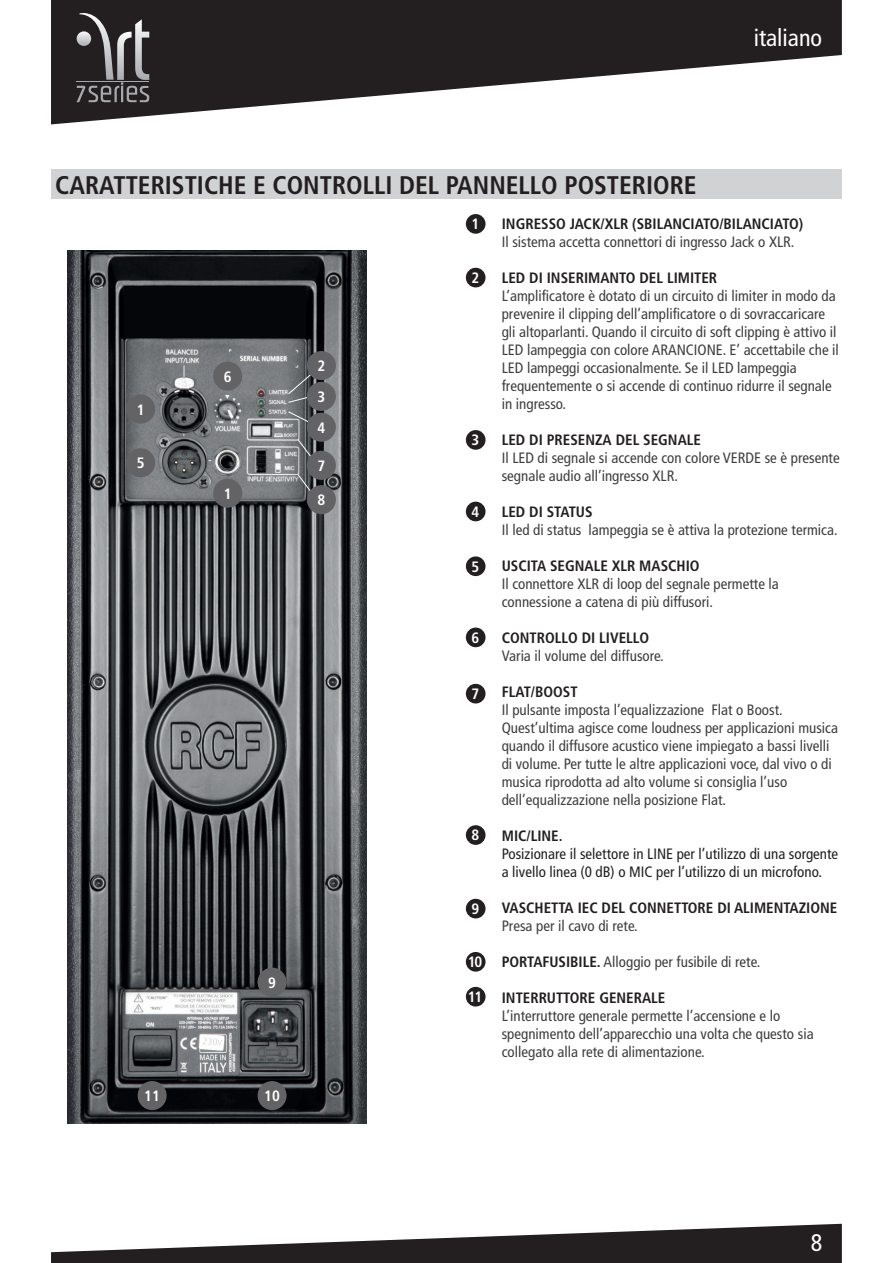
<style>
.page{position:relative;width:893px;height:1263px;background:#fff}
.page>*{position:absolute;margin:0;border:0;box-sizing:border-box;transform-origin:0 0}
.t1{font:700 condensed 25.5px "Frutiger";color:#231f20}
.t2{font:condensed 24px "Frutiger";color:#fff}
.t3{font:condensed 15px/18px "Frutiger";color:#3e3e3f}
.t4{font:700 condensed 15px "Frutiger";color:#231f20}
.t5{font:condensed 15px/18px "Frutiger";color:#231f20}
.t6{font:700 condensed 15px/30.9px "Frutiger";letter-spacing:-.045em;color:#fff;text-align:justify}
.s1{font-weight:700;color:#231f20}
</style>
<div class="page">
<div style="left:51px;top:169px;width:791px;height:30px;background:#d1d2d4"></div>
<svg style="left:51px;top:0;width:791px;height:124px;fill:#231f20"></svg>
<svg style="left:51px;top:1224px;width:791px;height:39px"></svg>
<div style="left:466px;top:214px;width:19px;height:20px;background:#231f20;border-radius:50%"></div>
<div style="left:466px;top:268px;width:19px;height:19px;background:#231f20;border-radius:50%"></div>
<div style="left:466px;top:430px;width:19px;height:20px;background:#231f20;border-radius:50%"></div>
<div style="left:466px;top:502px;width:19px;height:19px;background:#231f20;border-radius:50%"></div>
<div style="left:466px;top:556px;width:19px;height:20px;background:#231f20;border-radius:50%"></div>
<div style="left:466px;top:627px;width:19px;height:20px;background:#231f20;border-radius:50%"></div>
<div style="left:466px;top:684px;width:19px;height:19px;background:#231f20;border-radius:50%"></div>
<div style="left:466px;top:825px;width:19px;height:20px;background:#231f20;border-radius:50%"></div>
<div style="left:466px;top:899px;width:19px;height:19px;background:#231f20;border-radius:50%"></div>
<div style="left:466px;top:952px;width:19px;height:20px;background:#231f20;border-radius:50%"></div>
<div style="left:466px;top:987px;width:19px;height:19px;background:#231f20;border-radius:50%"></div>
<svg style="left:77px;top:13px;width:72px;height:89px"></svg>
<img style="left:68px;top:250px;width:298px;height:874px">
<div style="left:138px;top:1081px;width:29px;height:29px;background:#636366;border-radius:50%"></div>
<div style="left:126px;top:394px;width:29px;height:30px;background:#636366;border-radius:50%"></div>
<div style="left:213px;top:479px;width:29px;height:29px;background:#636366;border-radius:50%"></div>
<div style="left:213px;top:362px;width:29px;height:29px;background:#636366;border-radius:50%"></div>
<svg style="left:288px;top:411px;width:27px;height:15px"></svg>
<svg style="left:297px;top:438px;width:18px;height:24px"></svg>
<svg style="left:297px;top:473px;width:18px;height:24px"></svg>
<svg style="left:287px;top:371px;width:28px;height:32px"></svg>
<div style="left:307px;top:351px;width:29px;height:29px;background:#636366;border-radius:50%"></div>
<div style="left:307px;top:382px;width:29px;height:29px;background:#636366;border-radius:50%"></div>
<div style="left:307px;top:413px;width:29px;height:29px;background:#636366;border-radius:50%"></div>
<div style="left:126px;top:448px;width:29px;height:29px;background:#636366;border-radius:50%"></div>
<div style="left:307px;top:451px;width:29px;height:29px;background:#636366;border-radius:50%"></div>
<div style="left:307px;top:485px;width:29px;height:29px;background:#636366;border-radius:50%"></div>
<div style="left:258px;top:968px;width:29px;height:29px;background:#636366;border-radius:50%"></div>
<div style="left:258px;top:1081px;width:29px;height:29px;background:#636366;border-radius:50%"></div>
<div style="left:125px;top:286px;width:181px;height:52px;background:#05060a"></div>
<h2 class="t2" style="left:754px;top:23px;width:70px">italiano</h2>
<h1 class="t1" style="left:55px;top:170px;width:643px">CARATTERISTICHE E CONTROLLI DEL PANNELLO POSTERIORE</h1>
<p class="t4" style="left:502px;top:215px;width:303px">INGRESSO JACK/XLR (SBILANCIATO/BILANCIATO)</p>
<p class="t3" style="left:502px;top:233px;width:294px">Il sistema accetta connettori di ingresso Jack o XLR.</p>
<p class="t4" style="left:502px;top:269px;width:217px">LED DI INSERIMANTO DEL LIMITER</p>
<p class="t3" style="left:502px;top:287px;width:339px">L’amplificatore è dotato di un circuito di limiter in modo da prevenire il clipping dell’amplificatore o di sovraccaricare gli altoparlanti. Quando il circuito di soft clipping è attivo il LED lampeggia con colore ARANCIONE. E’ accettabile che il LED lampeggi occasionalmente. Se il LED lampeggia frequentemente o si accende di continuo ridurre il segnale in ingresso.</p>
<p class="t4" style="left:502px;top:431px;width:201px">LED DI PRESENZA DEL SEGNALE</p>
<p class="t3" style="left:502px;top:449px;width:339px">Il LED di segnale si accende con colore VERDE se è presente segnale audio all’ingresso XLR.</p>
<p class="t4" style="left:502px;top:503px;width:92px">LED DI STATUS</p>
<p class="t3" style="left:502px;top:521px;width:337px">Il led di status lampeggia se è attiva la protezione termica.</p>
<p class="t4" style="left:502px;top:557px;width:199px">USCITA SEGNALE XLR MASCHIO</p>
<p class="t3" style="left:502px;top:575px;width:279px">Il connettore XLR di loop del segnale permette la connessione a catena di più diffusori.</p>
<p class="t4" style="left:502px;top:629px;width:149px">CONTROLLO DI LIVELLO</p>
<p class="t3" style="left:502px;top:647px;width:164px">Varia il volume del diffusore.</p>
<p class="t4" style="left:502px;top:683px;width:77px">FLAT/BOOST</p>
<p class="t3" style="left:502px;top:701px;width:338px">Il pulsante imposta l’equalizzazione Flat o Boost.<br>Quest’ultima agisce come loudness per applicazioni musica quando il diffusore acustico viene impiegato a bassi livelli di volume. Per tutte le altre applicazioni voce, dal vivo o di musica riprodotta ad alto volume si consiglia l’uso dell’equalizzazione nella posizione Flat.</p>
<p class="t4" style="left:502px;top:827px;width:62px">MIC/LINE.</p>
<p class="t5" style="left:502px;top:845px;width:338px">Posizionare il selettore in LINE per l’utilizzo di una sorgente a livello linea (0 dB) o MIC per l’utilizzo di un microfono.</p>
<p class="t4" style="left:502px;top:899px;width:337px">VASCHETTA IEC DEL CONNETTORE DI ALIMENTAZIONE</p>
<p class="t3" style="left:502px;top:917px;width:137px">Presa per il cavo di rete.</p>
<p class="t3" style="left:502px;top:953px;width:260px"><span class="s1">PORTAFUSIBILE.</span> Alloggio per fusibile di rete.</p>
<p class="t4" style="left:502px;top:989px;width:165px">INTERRUTTORE GENERALE</p>
<p class="t3" style="left:502px;top:1007px;width:313px">L’interruttore generale permette l’accensione e lo spegnimento dell’apparecchio una volta che questo sia collegato alla rete di alimentazione.</p>
<p class="t6" style="left:471px;top:209px;width:9px">1</p>
<p class="t6" style="left:471px;top:262px;width:9px">2</p>
<p class="t6" style="left:224px;top:361px;width:9px">6</p>
<p class="t6" style="left:317px;top:351px;width:9px">2<br>3<br>4</p>
<p class="t6" style="left:137px;top:394px;width:9px">1</p>
<p class="t6" style="left:471px;top:425px;width:9px">3</p>
<p class="t6" style="left:137px;top:448px;width:9px">5</p>
<p class="t6" style="left:317px;top:450px;width:9px">7</p>
<p class="t6" style="left:317px;top:485px;width:9px">8</p>
<p class="t6" style="left:224px;top:478px;width:9px">1</p>
<p class="t6" style="left:471px;top:496px;width:9px">4</p>
<p class="t6" style="left:471px;top:551px;width:9px">5</p>
<p class="t6" style="left:471px;top:622px;width:9px">6</p>
<p class="t6" style="left:471px;top:678px;width:9px">7</p>
<p class="t6" style="left:471px;top:820px;width:9px">8</p>
<p class="t6" style="left:471px;top:893px;width:9px">9</p>
<p class="t6" style="left:468px;top:946px;width:16px">10</p>
<p class="t6" style="left:468px;top:981px;width:16px">11</p>
<p class="t6" style="left:268px;top:967px;width:9px">9</p>
<p class="t6" style="left:144px;top:1081px;width:17px">11</p>
<p class="t6" style="left:264px;top:1081px;width:17px">10</p>
<h2 class="t2" style="left:811px;top:1229px;width:13px">8</h2>
</div>
